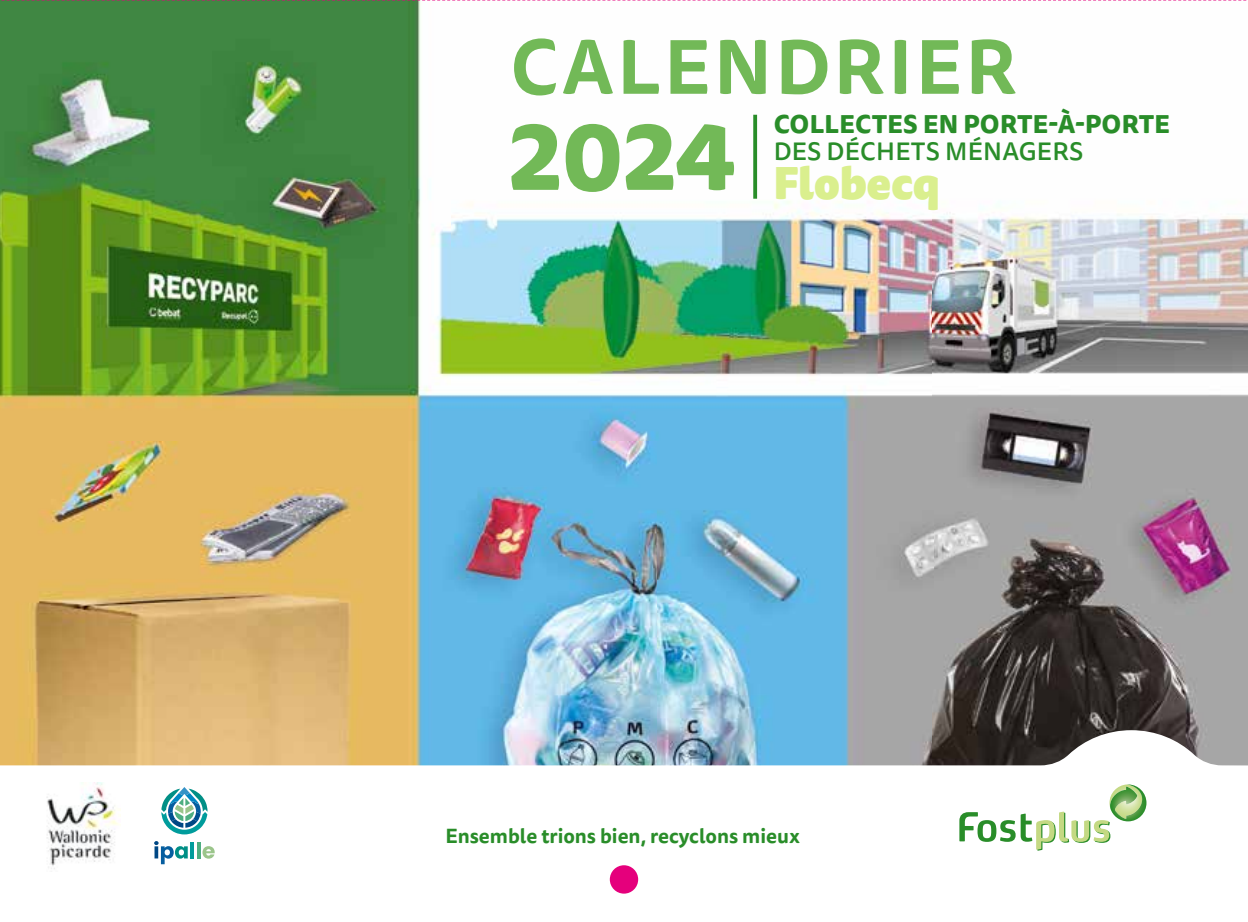
<style>
.page{position:relative;width:1248px;height:922px;background:#fff}
.page>*{position:absolute;margin:0;border:0;box-sizing:border-box;transform-origin:0 0}
.t1{font:800 92px "Tisa Sans OT";color:#72b957}
.t2{font:700 75.4px "Tisa Sans OT";letter-spacing:.04em;color:#72b957}
.t3{font:900 44px "Tisa Sans OT";letter-spacing:-.01em;color:#daef8e}
.t4{font:800 24.8px "Tisa Sans OT";letter-spacing:.01em;color:#298d29}
.t5{font:500 24.8px "Tisa Sans OT";letter-spacing:.01em;color:#298d29}
.t6{font:700 20px "Tisa Sans OT";color:#298d29}
</style>
<div class="page">
<img style="left:0;top:2px;width:1247px;height:728px">
<svg style="left:0;top:730px;width:1247px;height:164px"></svg>
<svg style="left:959px;top:784px;width:187px;height:66px"></svg>
<svg style="left:753px;top:115px;width:4px;height:84px"></svg>
<svg style="left:161px;top:786px;width:46px;height:48px"></svg>
<svg style="left:154px;top:840px;width:34px;height:24px"></svg>
<hr style="left:190px;top:842px;width:4px;height:16px;background:#009c9c">
<hr style="left:197px;top:842px;width:3px;height:16px;background:#4eae81">
<svg style="left:202px;top:846px;width:13px;height:12px"></svg>
<img style="left:35px;top:782px;width:85px;height:89px">
<svg style="left:0;top:0;width:1247px;height:2px"></svg>
<div style="left:609px;top:865px;width:29px;height:28px;background:#e5007c;border-radius:50%"></div>
<h2 class="t2" style="left:510px;top:19px;width:508px">CALENDRIER</h2>
<h1 class="t1" style="left:509px;top:96px;width:228px">2024</h1>
<p class="t4" style="left:773px;top:108px;width:398px">COLLECTES EN PORTE-À-PORTE</p>
<p class="t5" style="left:773px;top:136px;width:311px">DES DÉCHETS MÉNAGERS</p>
<h3 class="t3" style="left:773px;top:153px;width:168px">Flobecq</h3>
<p class="t6" style="left:445px;top:823px;width:356px">Ensemble trions bien, recyclons mieux</p>
</div>
